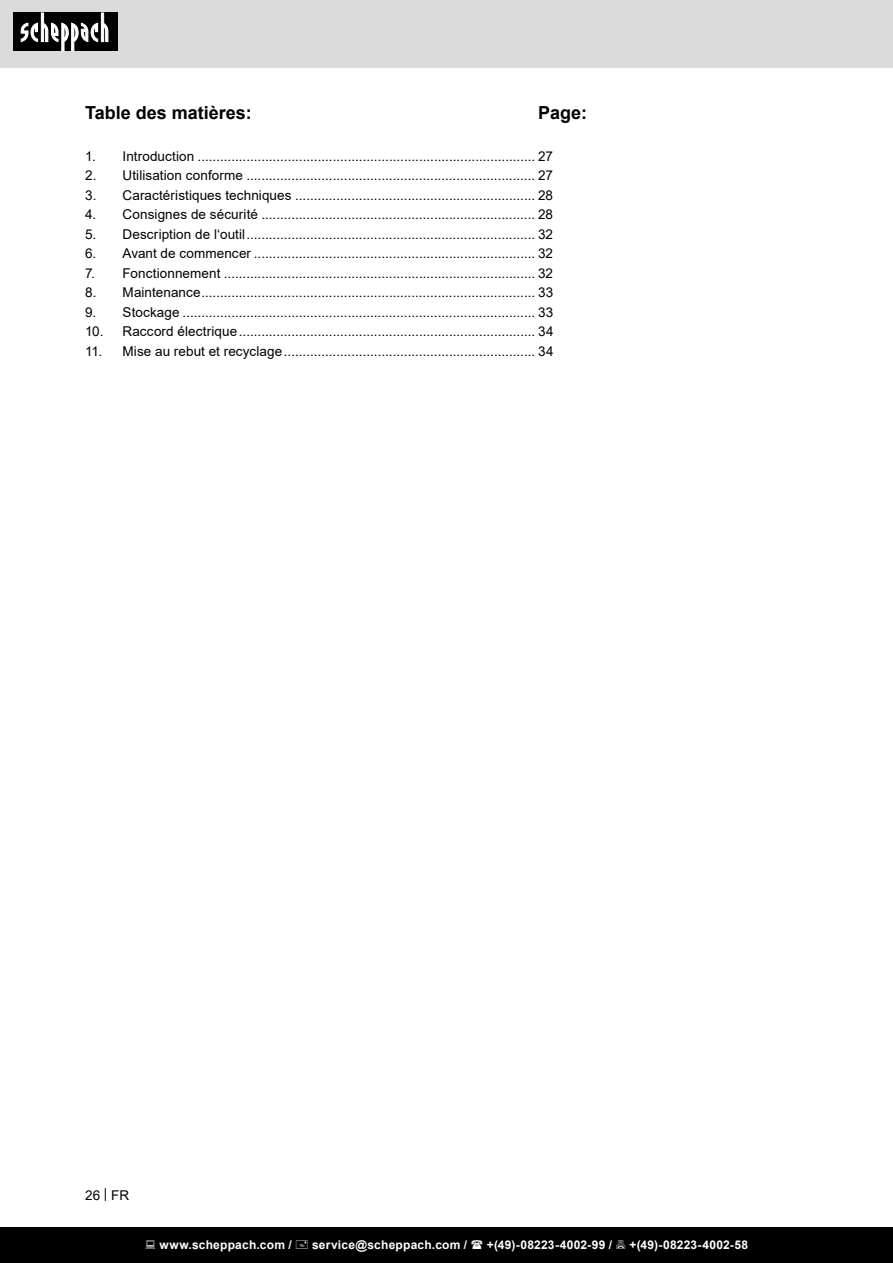
<style>
.page{position:relative;width:893px;height:1263px;background:#fff}
.page>*{position:absolute;margin:0;border:0;box-sizing:border-box;transform-origin:0 0}
.TOC_title{font:700 18px "Arial";color:#000}
.t1{font:13.5px "Arial";letter-spacing:.005em;color:#000}
.t2{font:700 12px "Arial";letter-spacing:.02em;color:#fff}
</style>
<div class="page">
<div style="left:0;top:0;width:893px;height:67px;background:#dbdbdb"></div>
<div style="left:0;top:1227px;width:893px;height:36px;background:#000"></div>
<div style="left:13px;top:13px;width:105px;height:38px;background:#000"></div>
<svg style="left:21px;top:13px;width:87px;height:38px"></svg>
<p class="TOC_title" style="left:85px;top:100px;width:168px">Table des matières:</p>
<p class="TOC_title" style="left:538px;top:100px;width:51px">Page:</p>
<p class="t1" style="left:85px;top:146px;width:470px">1. Introduction .......................................................................................... 27</p>
<p class="t1" style="left:85px;top:166px;width:470px">2. Utilisation conforme ............................................................................. 27</p>
<p class="t1" style="left:85px;top:185px;width:470px">3. Caractéristiques techniques ................................................................ 28</p>
<p class="t1" style="left:85px;top:205px;width:470px">4. Consignes de sécurité ......................................................................... 28</p>
<p class="t1" style="left:85px;top:224px;width:470px">5. Description de l‘outil............................................................................. 32</p>
<p class="t1" style="left:85px;top:244px;width:470px">6. Avant de commencer ........................................................................... 32</p>
<p class="t1" style="left:85px;top:263px;width:470px">7. Fonctionnement ................................................................................... 32</p>
<p class="t1" style="left:85px;top:283px;width:470px">8. Maintenance......................................................................................... 33</p>
<p class="t1" style="left:85px;top:302px;width:470px">9. Stockage .............................................................................................. 33</p>
<p class="t1" style="left:85px;top:322px;width:470px">10. Raccord électrique............................................................................... 34</p>
<p class="t1" style="left:85px;top:341px;width:470px">11. Mise au rebut et recyclage................................................................... 34</p>
<p class="t1" style="left:85px;top:1185px;width:46px">26 | FR</p>
<p class="t2" style="left:159px;top:1236px;width:134px">www.scheppach.com /</p>
<p class="t2" style="left:312px;top:1236px;width:157px">service@scheppach.com /</p>
<p class="t2" style="left:487px;top:1236px;width:127px">+(49)-08223-4002-99 /</p>
<p class="t2" style="left:629px;top:1236px;width:120px">+(49)-08223-4002-58</p>
</div>
